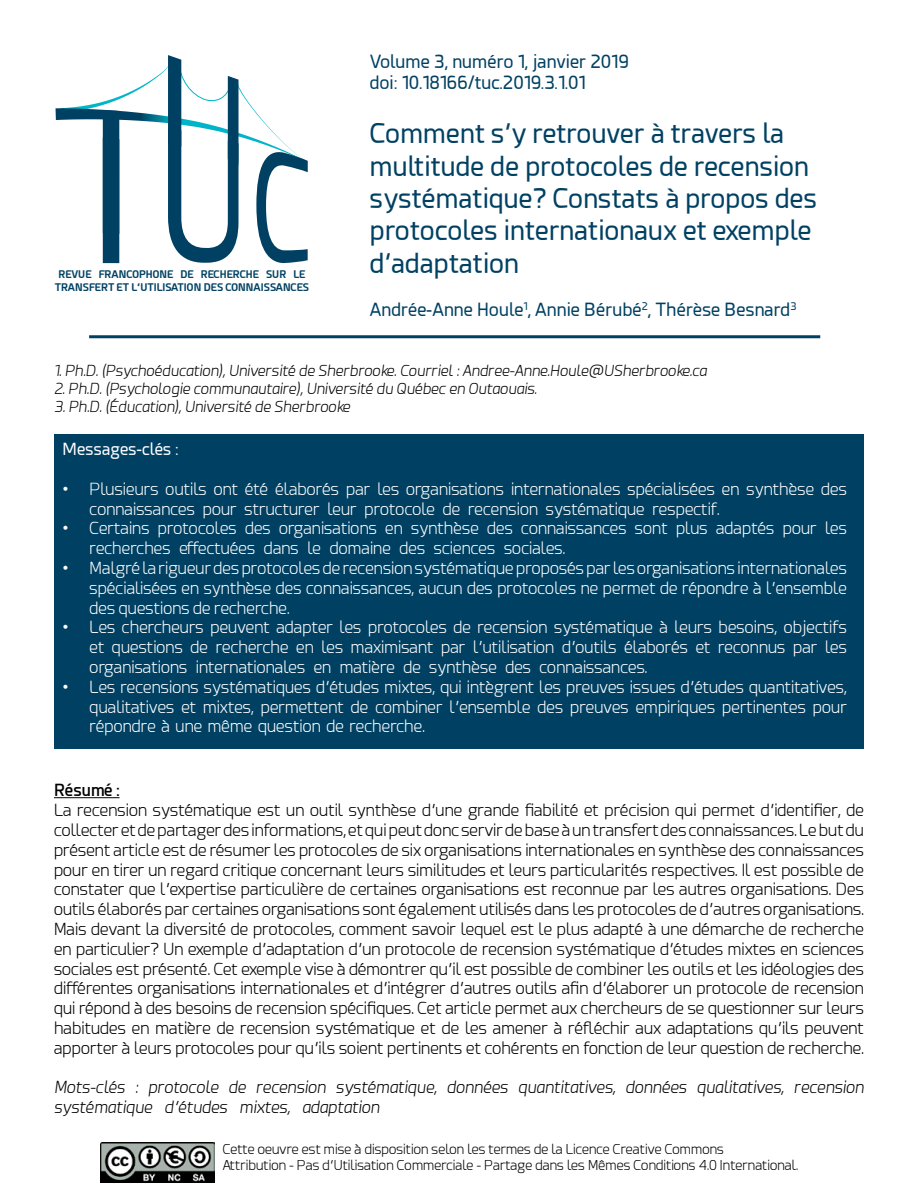
<style>
.page{position:relative;width:918px;height:1188px;background:#fff}
.page>*{position:absolute;margin:0;border:0;box-sizing:border-box;transform-origin:0 0}
.t1{font:27px/32.4px "Esphimere";color:#004163}
.t2{font:18px/21.6px "Esphimere";color:#004163}
.t3{font:300 16.5px/19.8px "Esphimere";color:#000;text-align:justify}
.t4{font:300 16.5px/19.8px "Esphimere";color:#fff}
.t5{font:italic 300 16.5px "Esphimere";color:#000}
.t6{font:16.5px "Esphimere";color:#fff}
.t7{font:600 16.5px "Esphimere";color:#000}
.t8{font:italic 300 15px "Esphimere";color:#000}
.t9{font:300 13.5px/16.2px "Esphimere";color:#000}
.t10{font:10.5px "Esphimere";color:#004163}
.t11{font:700 10.35px/12.5px "Esphimere";color:#004163}
</style>
<div class="page">
<svg style="left:56px;top:55px;width:252px;height:208px"></svg>
<hr style="left:54px;top:797px;width:66px;height:1px;background:#000">
<div style="left:54px;top:435px;width:810px;height:314px;background:#004163"></div>
<hr style="left:89px;top:335px;width:731px;height:3px;background:#004163">
<img style="left:101px;top:1142px;width:113px;height:40px">
<p class="t11" style="left:181px;top:268px;width:15px">DE</p>
<p class="t11" style="left:99px;top:268px;width:76px">FRANCOPHONE</p>
<p class="t11" style="left:55px;top:268px;width:256px;text-indent:4px">REVUE<br>TRANSFERT ET ’L UTILISATION DES CONNAISSANCES</p>
<p class="t11" style="left:201px;top:268px;width:60px">RECHERCHE</p>
<p class="t11" style="left:266px;top:268px;width:22px">SUR</p>
<p class="t11" style="left:293px;top:268px;width:14px">LE</p>
<p class="t2" style="left:370px;top:51px;width:260px">Volume 3, numéro 1, janvier 2019 doi: 10.18166/tuc.2019.3.1.01</p>
<h1 class="t1" style="left:370px;top:118px;width:449px">Comment y’s retrouver à travers la multitude de protocoles de recension systématique? Constats à propos des protocoles internationaux et exemple ’d adaptation</h1>
<p class="t10" style="left:524px;top:300px;width:6px">1</p>
<p class="t10" style="left:642px;top:300px;width:8px">2</p>
<p class="t10" style="left:790px;top:300px;width:8px">3</p>
<p class="t2" style="left:370px;top:299px;width:422px">Andrée-Anne Houle , Annie Bérubé , Thérèse Besnard</p>
<p class="t8" style="left:54px;top:362px;width:654px">1. Ph D. (. Psychoéducation ,) Université de Sherbrooke. Courriel : Andree-Anne.Houle@USherbrooke.ca</p>
<p class="t8" style="left:54px;top:380px;width:484px">2. Ph D. (. Psychologie communautaire ,) Université du Québec en Outaouais.</p>
<p class="t8" style="left:54px;top:398px;width:298px">3. Ph D. (. Éducation ,) Université de Sherbrooke</p>
<p class="t6" style="left:63px;top:440px;width:118px">Messages-clés :</p>
<p class="t4" style="left:90px;top:479px;width:759px">Plusieurs outils ont été élaborés par les organisations internationales spécialisées en synthèse des</p>
<p class="t4" style="left:63px;top:479px;width:8px">•</p>
<p class="t4" style="left:63px;top:519px;width:8px">•</p>
<p class="t4" style="left:63px;top:558px;width:8px">•</p>
<p class="t4" style="left:63px;top:618px;width:8px">•</p>
<p class="t4" style="left:63px;top:677px;width:8px">•</p>
<p class="t4" style="left:90px;top:499px;width:107px">connaissances</p>
<p class="t4" style="left:203px;top:499px;width:36px">pour</p>
<p class="t4" style="left:245px;top:499px;width:77px">structurer</p>
<p class="t4" style="left:327px;top:499px;width:31px">leur</p>
<p class="t4" style="left:365px;top:499px;width:72px">protocole</p>
<p class="t4" style="left:443px;top:499px;width:19px">de</p>
<p class="t4" style="left:468px;top:499px;width:71px">recension</p>
<p class="t4" style="left:546px;top:499px;width:100px">systématique</p>
<p class="t4" style="left:653px;top:499px;width:69px">respectif.</p>
<p class="t4" style="left:90px;top:519px;width:62px">Certains</p>
<p class="t4" style="left:158px;top:519px;width:80px">protocoles</p>
<p class="t4" style="left:245px;top:519px;width:27px">des</p>
<p class="t4" style="left:279px;top:519px;width:99px">organisations</p>
<p class="t4" style="left:385px;top:519px;width:19px">en</p>
<p class="t4" style="left:411px;top:519px;width:69px">synthèse</p>
<p class="t4" style="left:487px;top:519px;width:27px">des</p>
<p class="t4" style="left:521px;top:519px;width:107px">connaissances</p>
<p class="t4" style="left:635px;top:519px;width:34px">sont</p>
<p class="t4" style="left:676px;top:519px;width:33px">plus</p>
<p class="t4" style="left:716px;top:519px;width:60px">adaptés</p>
<p class="t4" style="left:783px;top:519px;width:36px">pour</p>
<p class="t4" style="left:825px;top:519px;width:23px">les</p>
<p class="t4" style="left:90px;top:539px;width:759px">recherches<br>Malgrélarigueurdesprotocolesderecensionsystématiqueproposésparlesorganisationsinternationales</p>
<p class="t4" style="left:179px;top:539px;width:78px">effectuées</p>
<p class="t4" style="left:307px;top:539px;width:15px">le</p>
<p class="t4" style="left:330px;top:539px;width:63px">domaine</p>
<p class="t4" style="left:434px;top:539px;width:63px">sciences</p>
<p class="t4" style="left:504px;top:539px;width:63px">sociales.</p>
<p class="t4" style="left:264px;top:539px;width:36px">dans</p>
<p class="t4" style="left:400px;top:539px;width:27px">des</p>
<p class="t4" style="left:90px;top:578px;width:759px">spécialisées en synthèse des connaissances, aucun des protocoles ne permet de répondre ’là ensemble des questions de recherche.<br>Les chercheurs peuvent adapter les protocoles de recension systématique à leurs besoins, objectifs</p>
<p class="t4" style="left:90px;top:638px;width:16px">et</p>
<p class="t4" style="left:112px;top:638px;width:73px">questions</p>
<p class="t4" style="left:191px;top:638px;width:19px">de</p>
<p class="t4" style="left:216px;top:638px;width:74px">recherche</p>
<p class="t4" style="left:296px;top:638px;width:19px">en</p>
<p class="t4" style="left:321px;top:638px;width:23px">les</p>
<p class="t4" style="left:351px;top:638px;width:84px">maximisant</p>
<p class="t4" style="left:441px;top:638px;width:26px">par</p>
<p class="t4" style="left:473px;top:638px;width:83px">’l utilisation</p>
<p class="t4" style="left:562px;top:638px;width:56px">’d outils</p>
<p class="t4" style="left:624px;top:638px;width:65px">élaborés</p>
<p class="t4" style="left:696px;top:638px;width:16px">et</p>
<p class="t4" style="left:718px;top:638px;width:69px">reconnus</p>
<p class="t4" style="left:793px;top:638px;width:26px">par</p>
<p class="t4" style="left:825px;top:638px;width:23px">les</p>
<p class="t4" style="left:90px;top:657px;width:759px">organisations<br>Les recensions systématiques ’d études mixtes, qui intègrent les preuves issues ’d études quantitatives,</p>
<p class="t4" style="left:196px;top:657px;width:111px">internationales</p>
<p class="t4" style="left:340px;top:657px;width:57px">matière</p>
<p class="t4" style="left:429px;top:657px;width:69px">synthèse</p>
<p class="t4" style="left:540px;top:657px;width:109px">connaissances.</p>
<p class="t4" style="left:403px;top:657px;width:19px">de</p>
<p class="t4" style="left:505px;top:657px;width:27px">des</p>
<p class="t4" style="left:314px;top:657px;width:19px">en</p>
<p class="t4" style="left:90px;top:697px;width:759px">qualitatives et mixtes, permettent de combiner ’l ensemble des preuves empiriques pertinentes pour répondre à une même question de recherche.</p>
<p class="t7" style="left:54px;top:780px;width:67px">Résumé :</p>
<p class="t3" style="left:54px;top:801px;width:812px">La recension systématique est un outil synthèse ’d une grande fiabilité et précision qui permet ’d identifier, de collecteretdepartagerdesinformations,etquipeutdoncservirdebaseàuntransfertdesconnaissances.Lebutdu présent article est de résumer les protocoles de six organisations internationales en synthèse des connaissances pour en tirer un regard critique concernant leurs similitudes et leurs particularités respectives Il. est possible de constater que ’l expertise particulière de certaines organisations est reconnue par les autres organisations. Des outils élaborés par certaines organisations sont également utilisés dans les protocoles de ’d autres organisations.<br>Mais devant la diversité de protocoles, comment savoir lequel est le plus adapté à une démarche de recherche en particulier? Un exemple ’d adaptation ’d un protocole de recension systématique ’d études mixtes en sciences sociales est présenté. Cet exemple vise à démontrer qu i l’ est possible de combiner les outils et les idéologies des différentes organisations internationales et ’d intégrer ’d autres outils afin ’d élaborer un protocole de recension qui répond à des besoins de recension spécifiques. Cet article permet aux chercheurs de se questionner sur leurs habitudes en matière de recension systématique et de les amener à réfléchir aux adaptations qu’ils peuvent apporter à leurs protocoles pour qu’ils soient pertinents et cohérents en fonction de leur question de recherche.</p>
<p class="t5" style="left:794px;top:1078px;width:72px">recension</p>
<p class="t5" style="left:54px;top:1078px;width:73px">Mots-clés</p>
<p class="t5" style="left:148px;top:1078px;width:72px">protocole</p>
<p class="t5" style="left:256px;top:1078px;width:72px">recension</p>
<p class="t5" style="left:336px;top:1078px;width:103px">systématique,</p>
<p class="t5" style="left:518px;top:1078px;width:99px">quantitatives,</p>
<p class="t5" style="left:697px;top:1078px;width:89px">qualitatives,</p>
<p class="t5" style="left:229px;top:1078px;width:19px">de</p>
<p class="t5" style="left:447px;top:1078px;width:63px">données</p>
<p class="t5" style="left:626px;top:1078px;width:63px">données</p>
<p class="t5" style="left:135px;top:1078px;width:5px">:</p>
<p class="t5" style="left:54px;top:1098px;width:100px">systématique</p>
<p class="t5" style="left:164px;top:1098px;width:65px">’d études</p>
<p class="t5" style="left:240px;top:1098px;width:52px">mixtes,</p>
<p class="t5" style="left:302px;top:1098px;width:79px">adaptation</p>
<p class="t9" style="left:223px;top:1141px;width:577px">Cette oeuvre est mise à disposition selon les termes de la Licence Creative Commons<br>Attribution - Pas ’d Utilisation Commerciale - Partage dans les Mêmes Conditions 4.0 International.</p>
</div>
